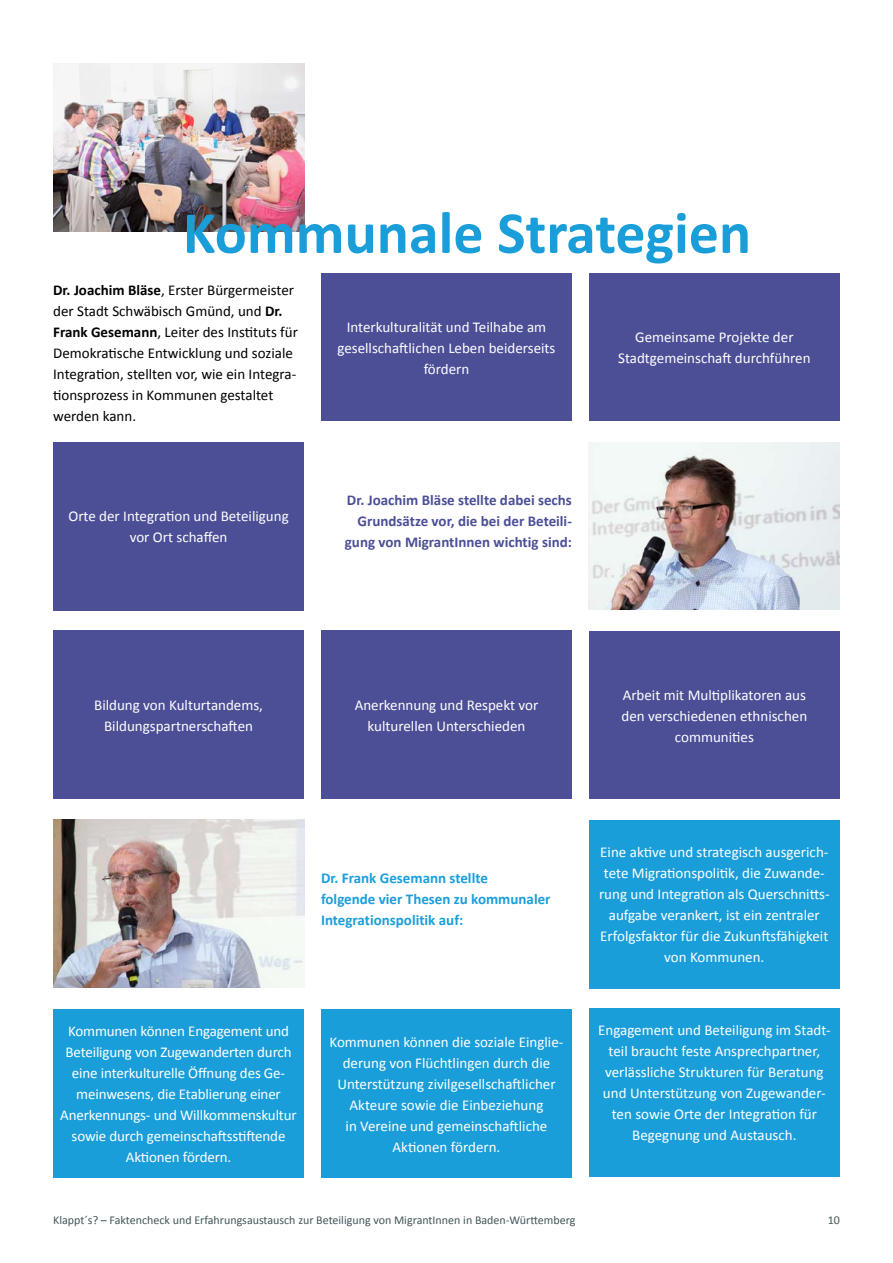
<style>
.page{position:relative;width:893px;height:1263px;background:#fff}
.page>*{position:absolute;margin:0;border:0;box-sizing:border-box;transform-origin:0 0}
.t1{font:700 60px "Calibri";color:#1a9eda}
.t2{font:15px/21px "Calibri";color:#fff;text-align:center}
.t3{font:15px/21px "Calibri";color:#000}
.t4{font:700 15px/21px "Calibri";color:#4c4f96;text-align:right}
.t5{font:700 15px/21px "Calibri";color:#1a9eda}
.t6{font:12px "Calibri";color:#435559}
.s1{font-weight:700}
</style>
<div class="page">
<img style="left:53px;top:64px;width:251px;height:167px">
<div style="left:321px;top:274px;width:251px;height:147px;background:#4c4f96"></div>
<div style="left:589px;top:274px;width:251px;height:147px;background:#4c4f96"></div>
<div style="left:53px;top:442px;width:251px;height:168px;background:#4c4f96"></div>
<div style="left:589px;top:631px;width:251px;height:168px;background:#4c4f96"></div>
<div style="left:53px;top:631px;width:251px;height:168px;background:#4c4f96"></div>
<div style="left:321px;top:631px;width:251px;height:168px;background:#4c4f96"></div>
<div style="left:589px;top:820px;width:251px;height:168px;background:#1a9eda"></div>
<div style="left:53px;top:1009px;width:251px;height:169px;background:#1a9eda"></div>
<div style="left:321px;top:1009px;width:251px;height:169px;background:#1a9eda"></div>
<div style="left:589px;top:1008px;width:251px;height:168px;background:#1a9eda"></div>
<img style="left:589px;top:442px;width:251px;height:168px">
<img style="left:53px;top:819px;width:251px;height:169px">
<h1 class="t1" style="left:183px;top:195px;width:570px">Kommunale Strategien</h1>
<p class="t3" style="left:53px;top:279px;width:246px"><span class="s1">Dr. Joachim Bläse</span>, Erster Bürgermeister der Stadt Schwäbisch Gmünd, und <span class="s1">Dr.<br>Frank Gesemann</span>, Leiter des Instituts für Demokratische Entwicklung und soziale Integration, stellten vor, wie ein Integra&shy;tionsprozess in Kommunen gestaltet werden kann.</p>
<p class="t2" style="left:68px;top:506px;width:222px">Orte der Integration und Beteiligung vor Ort schaffen</p>
<p class="t2" style="left:337px;top:316px;width:220px">Interkulturalität und Teilhabe am gesellschaftlichen Leben beiderseits fördern</p>
<p class="t2" style="left:618px;top:327px;width:194px">Gemeinsame Projekte der<br>Stadtgemeinschaft durchführen</p>
<p class="t4" style="left:345px;top:489px;width:229px">Dr. Joachim Bläse stellte dabei sechs<br>Grundsätze vor, die bei der Beteili&shy;gung von MigrantInnen wichtig sind:</p>
<p class="t2" style="left:94px;top:694px;width:170px">Bildung von Kulturtandems,<br>Bildungspartnerschaften</p>
<p class="t2" style="left:355px;top:694px;width:185px">Anerkennung und Respekt vor kulturellen Unterschieden</p>
<p class="t5" style="left:321px;top:867px;width:231px">Dr. Frank Gesemann stellte<br>folgende vier Thesen zu kommunaler<br>Integrationspolitik auf:</p>
<p class="t2" style="left:621px;top:684px;width:187px">Arbeit mit Multiplikatoren aus den verschiedenen ethnischen communities</p>
<p class="t2" style="left:599px;top:842px;width:232px">Eine aktive und strategisch ausgerich&shy;tete Migrationspolitik, die Zuwande&shy;rung und Integration als Querschnitts&shy;aufgabe verankert, ist ein zentraler Erfolgsfaktor für die Zukunftsfähigkeit von Kommunen.</p>
<p class="t2" style="left:60px;top:1021px;width:238px">Kommunen können Engagement und Beteiligung von Zugewanderten durch eine interkulturelle Öffnung des Ge&shy;meinwesens, die Etablierung einer Anerkennungs- und Willkommenskultur sowie durch gemeinschaftsstiftende Aktionen fördern.</p>
<p class="t2" style="left:330px;top:1031px;width:235px">Kommunen können die soziale Einglie&shy;derung von Flüchtlingen durch die Unterstützung zivilgesellschaftlicher Akteure sowie die Einbeziehung<br>in Vereine und gemeinschaftliche Aktionen fördern.</p>
<p class="t2" style="left:598px;top:1020px;width:234px">Engagement und Beteiligung im Stadt&shy;teil braucht feste Ansprechpartner, verlässliche Strukturen für Beratung und Unterstützung von Zugewander&shy;ten sowie Orte der Integration für Begegnung und Austausch.</p>
<p class="t6" style="left:53px;top:1212px;width:524px">Klappt´s? – Faktencheck und Erfahrungsaustausch zur Beteiligung von MigrantInnen in Baden-Württemberg</p>
<p class="t6" style="left:828px;top:1212px;width:14px">10</p>
</div>
